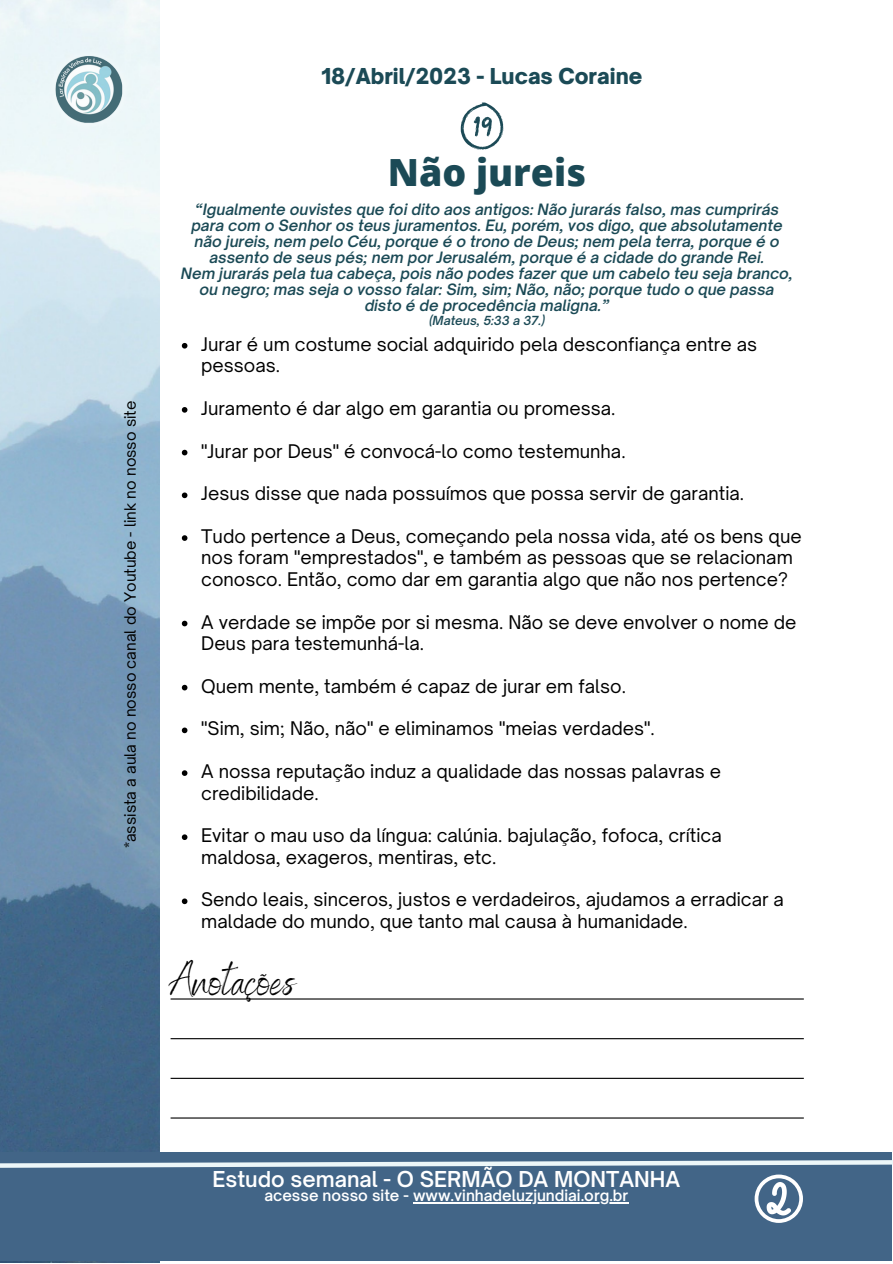
<style>
.page{position:relative;width:893px;height:1264px;background:#fff}
.page>*{position:absolute;margin:0;border:0;box-sizing:border-box;transform-origin:0 0}
.t1{font:44.1px "Benedict";color:#000}
.t2{font:800 37.5px "Open Sans";color:#1b4a56}
.t3{font:600 21px "Open Sauce One";color:#fff}
.t4{font:900 21px "Open Sauce One";color:#1b4a56}
.t5{font:18px/21.3px "Open Sauce One";color:#000}
.t6{font:italic 600 15px/16px "Open Sauce One";color:#1b4a56;text-align:center}
.t7{font:15px "Open Sauce One";color:#000}
.t8{font:600 15px "Open Sauce One";color:#fff}
.t9{font:italic 600 12px "Open Sauce One";color:#1b4a56}
</style>
<div class="page">
<img style="left:0;top:0;width:160px;height:1262px">
<div style="left:0;top:1151px;width:891px;height:109px;background:#426587"></div>
<img style="left:45px;top:43px;width:88px;height:92px">
<svg style="left:182px;top:343px;width:5px;height:5px"></svg>
<svg style="left:182px;top:407px;width:5px;height:5px"></svg>
<svg style="left:182px;top:450px;width:5px;height:5px"></svg>
<svg style="left:182px;top:492px;width:5px;height:6px"></svg>
<svg style="left:182px;top:535px;width:5px;height:6px"></svg>
<svg style="left:182px;top:620px;width:5px;height:6px"></svg>
<svg style="left:182px;top:684px;width:5px;height:6px"></svg>
<svg style="left:182px;top:727px;width:5px;height:6px"></svg>
<svg style="left:182px;top:770px;width:5px;height:6px"></svg>
<svg style="left:182px;top:834px;width:5px;height:6px"></svg>
<svg style="left:182px;top:898px;width:5px;height:6px"></svg>
<svg style="left:0;top:1157px;width:892px;height:65px"></svg>
<hr style="left:413px;top:1202px;width:215px;height:1px;background:#fff">
<hr style="left:170px;top:998px;width:633px;height:1px;background:#000">
<hr style="left:170px;top:1038px;width:633px;height:1px;background:#000">
<hr style="left:170px;top:1077px;width:633px;height:1px;background:#000">
<hr style="left:170px;top:1117px;width:633px;height:1px;background:#000">
<svg style="left:460px;top:102px;width:44px;height:48px"></svg>
<p class="t7" style="left:121px;top:848px;width:449px;rotate:-90deg">*assista a aula no nosso canal do Youtube - link no nosso site</p>
<p class="t4" style="left:321px;top:63px;width:322px">18/Abril/2023 - Lucas Coraine</p>
<h2 class="t2" style="left:388px;top:146px;width:200px">Não jureis</h2>
<p class="t6" style="left:181px;top:201px;width:613px">“Igualmente ouvistes que foi dito aos antigos: Não jurarás falso, mas cumprirás para com o Senhor os teus juramentos. Eu, porém, vos digo, que absolutamente não jureis, nem pelo Céu, porque é o trono de Deus; nem pela terra, porque é o assento de seus pés; nem por Jerusalém, porque é a cidade do grande Rei.<br>Nem jurarás pela tua cabeça, pois não podes fazer que um cabelo teu seja branco, ou negro; mas seja o vosso falar: Sim, sim; Não, não; porque tudo o que passa disto é de procedência maligna.”</p>
<p class="t9" style="left:429px;top:313px;width:117px">(Mateus, 5:33 a 37.)</p>
<p class="t5" style="left:201px;top:333px;width:557px">Jurar é um costume social adquirido pela desconfiança entre as pessoas.</p>
<p class="t5" style="left:201px;top:397px;width:416px">Juramento é dar algo em garantia ou promessa.</p>
<p class="t5" style="left:201px;top:440px;width:426px">"Jurar por Deus" é convocá-lo como testemunha.</p>
<p class="t5" style="left:201px;top:483px;width:544px">Jesus disse que nada possuímos que possa servir de garantia.</p>
<p class="t5" style="left:201px;top:525px;width:602px">Tudo pertence a Deus, começando pela nossa vida, até os bens que nos foram "emprestados", e também as pessoas que se relacionam conosco. Então, como dar em garantia algo que não nos pertence?</p>
<p class="t5" style="left:201px;top:611px;width:597px">A verdade se impõe por si mesma. Não se deve envolver o nome de<br>Deus para testemunhá-la.</p>
<p class="t5" style="left:201px;top:675px;width:426px">Quem mente, também é capaz de jurar em falso.</p>
<p class="t5" style="left:201px;top:718px;width:455px">"Sim, sim; Não, não" e eliminamos "meias verdades".</p>
<p class="t5" style="left:201px;top:760px;width:521px">A nossa reputação induz a qualidade das nossas palavras e credibilidade.</p>
<p class="t5" style="left:201px;top:824px;width:522px">Evitar o mau uso da língua: calúnia. bajulação, fofoca, crítica maldosa, exageros, mentiras, etc.</p>
<p class="t5" style="left:201px;top:888px;width:584px">Sendo leais, sinceros, justos e verdadeiros, ajudamos a erradicar a maldade do mundo, que tanto mal causa à humanidade.</p>
<h1 class="t1" style="left:170px;top:953px;width:125px">Anotações</h1>
<p class="t3" style="left:212px;top:1165px;width:469px">Estudo semanal - O SERMÃO DA MONTANHA</p>
<p class="t8" style="left:264px;top:1186px;width:365px">acesse nosso site - www.vinhadeluzjundiai.org.br</p>
</div>
